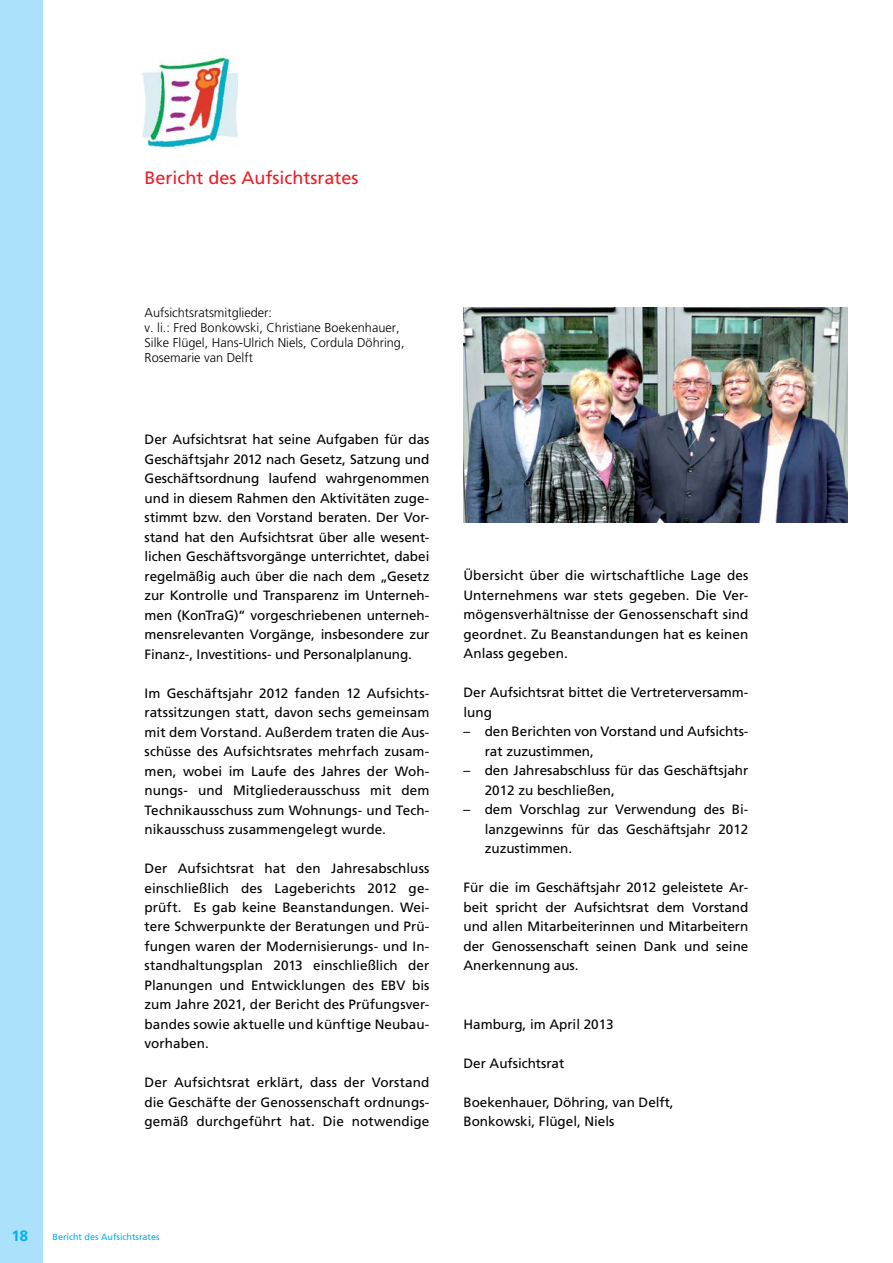
<style>
.page{position:relative;width:893px;height:1263px;background:#fff}
.page>*{position:absolute;margin:0;border:0;box-sizing:border-box;transform-origin:0 0}
.t1{font:18px "Frutiger";color:#ed1d24}
.t2{font:700 15px "Frutiger";color:#00aeef}
.t3{font:13.5px/19.5px "Frutiger LT Std";color:#000;text-align:justify}
.t4{font:300 12.75px/15px "Frutiger";color:#000}
.t5{font:9px "Frutiger";color:#00aeef}
</style>
<div class="page">
<img style="left:142px;top:55px;width:96px;height:93px">
<div style="left:0;top:0;width:43px;height:1263px;background:#abe1fa"></div>
<img style="left:463px;top:308px;width:384px;height:214px">
<h1 class="t1" style="left:145px;top:167px;width:216px">Bericht des Aufsichtsrates</h1>
<p class="t4" style="left:145px;top:305px;width:262px">Aufsichtsratsmitglieder:<br>v. li.: Fred Bonkowski, Christiane Boekenhauer, Silke Flügel, Hans-Ulrich Niels, Cordula Döhring, Rosemarie van Delft</p>
<p class="t3" style="left:145px;top:430px;width:286px">Der Aufsichtsrat hat seine Aufgaben für das Geschäftsjahr 2012 nach Gesetz, Satzung und Geschäftsordnung laufend wahrgenommen und in diesem Rahmen den Aktivitäten zuge&shy;stimmt bzw. den Vorstand beraten. Der Vor&shy;stand hat den Aufsichtsrat über alle wesent&shy;lichen Geschäftsvorgänge unterrichtet, dabei regelmäßig auch über die nach dem „Gesetz zur Kontrolle und Transparenz im Unterneh&shy;men (KonTraG)“ vorgeschriebenen unterneh&shy;mensrelevanten Vorgänge, insbesondere zur Finanz-, Investitions- und Personalplanung.</p>
<p class="t3" style="left:145px;top:683px;width:286px">Im Geschäftsjahr 2012 fanden 12 Aufsichts&shy;ratssitzungen statt, davon sechs gemeinsam mit dem Vorstand. Außerdem traten die Aus&shy;schüsse des Aufsichtsrates mehrfach zusam&shy;men, wobei im Laufe des Jahres der Woh&shy;nungs- und Mitgliederausschuss mit dem Technikausschuss zum Wohnungs- und Tech&shy;nikausschuss zusammengelegt wurde.</p>
<p class="t3" style="left:145px;top:859px;width:286px">Der Aufsichtsrat hat den Jahresabschluss einschließlich des Lageberichts 2012 ge&shy;prüft. Es gab keine Beanstandungen. Wei&shy;tere Schwerpunkte der Beratungen und Prü&shy;fungen waren der Modernisierungs- und In&shy;standhaltungsplan 2013 einschließlich der Planungen und Entwicklungen des EBV bis zum Jahre 2021, der Bericht des Prüfungsver&shy;bandes sowie aktuelle und künftige Neubau&shy;vorhaben.</p>
<p class="t3" style="left:145px;top:1073px;width:286px">Der Aufsichtsrat erklärt, dass der Vorstand die Geschäfte der Genossenschaft ordnungs&shy;gemäß durchgeführt hat. Die notwendige</p>
<p class="t3" style="left:463px;top:566px;width:286px">Übersicht über die wirtschaftliche Lage des Unternehmens war stets gegeben. Die Ver&shy;mögensverhältnisse der Genossenschaft sind geordnet. Zu Beanstandungen hat es keinen Anlass gegeben.</p>
<p class="t3" style="left:463px;top:683px;width:286px">Der Aufsichtsrat bittet die Vertreterversamm&shy;lung</p>
<p class="t3" style="left:485px;top:722px;width:265px;text-indent:-21px">– den Berichten von Vorstand und Aufsichts&shy;rat zuzustimmen,</p>
<p class="t3" style="left:485px;top:761px;width:265px;text-indent:-21px">– den Jahresabschluss für das Geschäftsjahr<br>2012 zu beschließen,</p>
<p class="t3" style="left:485px;top:800px;width:265px;text-indent:-21px">– dem Vorschlag zur Verwendung des Bi&shy;lanzgewinns für das Geschäftsjahr 2012 zuzustimmen.</p>
<p class="t3" style="left:463px;top:878px;width:286px">Für die im Geschäftsjahr 2012 geleistete Ar&shy;beit spricht der Aufsichtsrat dem Vorstand und allen Mitarbeiterinnen und Mitarbeitern der Genossenschaft seinen Dank und seine Anerkennung aus.</p>
<p class="t3" style="left:463px;top:1014px;width:152px">Hamburg, im April 2013</p>
<p class="t3" style="left:463px;top:1053px;width:102px">Der Aufsichtsrat</p>
<p class="t3" style="left:463px;top:1092px;width:212px">Boekenhauer, Döhring, van Delft,<br>Bonkowski, Flügel, Niels</p>
<p class="t2" style="left:12px;top:1227px;width:18px">18</p>
<p class="t5" style="left:53px;top:1232px;width:109px">Bericht des Aufsichtsrates</p>
</div>
